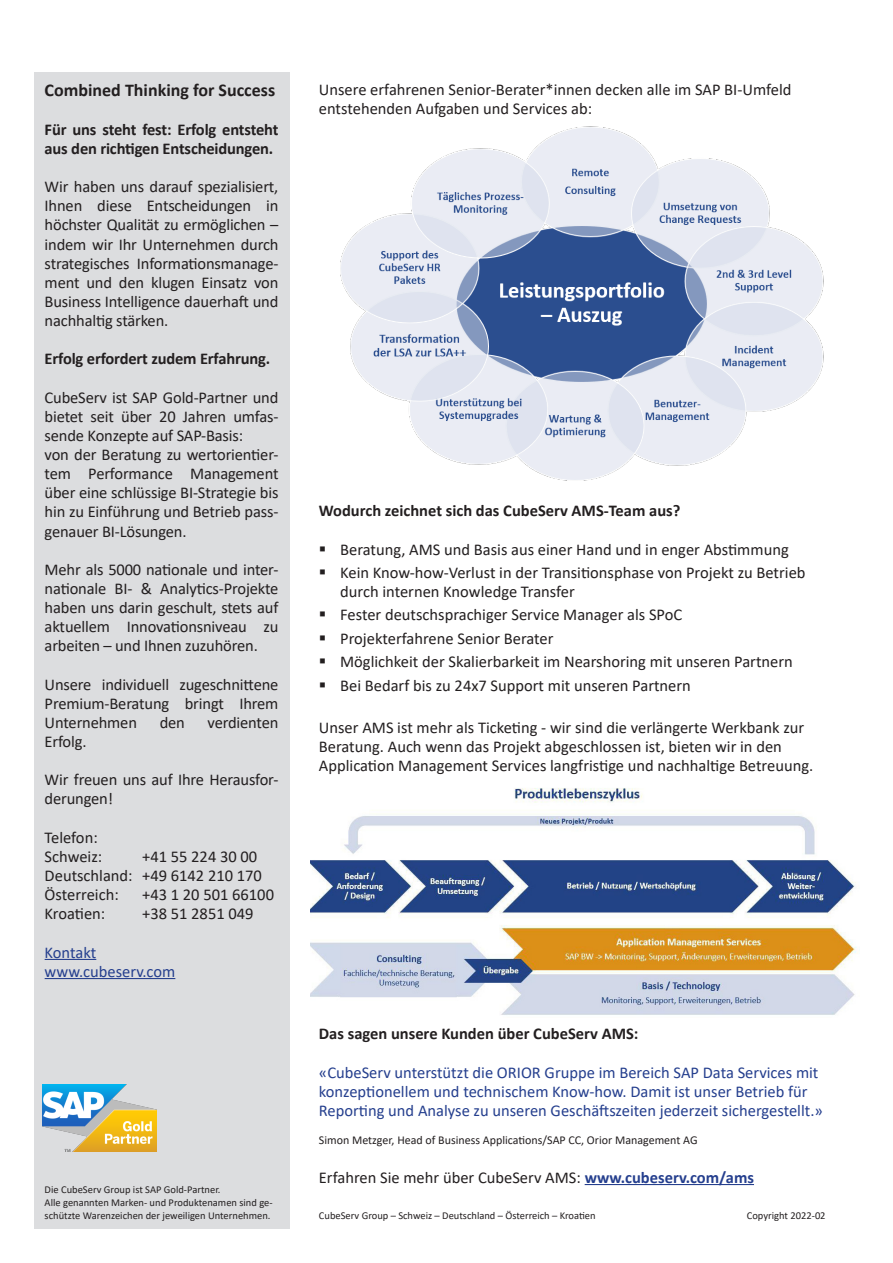
<style>
.page{position:relative;width:893px;height:1263px;background:#fff}
.page>*{position:absolute;margin:0;border:0;box-sizing:border-box;transform-origin:0 0}
.Untertitel{font:700 18px "Calibri";color:#231f20}
.Grundschrift_CubeSer{font:16.5px/19.2px "Calibri";color:#231f20;text-align:justify}
.Grundschrift_CubeSer-2{font:16.5px/19.2px "Calibri";color:#253f8e}
.Grundschrift_CubeSer-3{font:700 16.5px/19.2px "Calibri";letter-spacing:-.01em;color:#231f20}
.Bildlegenden{font:12px "Calibri";color:#231f20}
.Copyright{font:10.5px/12.8px "Calibri";color:#231f20}
.s1{font-weight:700;color:#253f8e}
</style>
<div class="page">
<div style="left:34px;top:72px;width:255px;height:1157px;background:#dcdddf"></div>
<hr style="left:45px;top:959px;width:51px;height:1px;background:#253f8e">
<hr style="left:45px;top:978px;width:130px;height:1px;background:#253f8e">
<img style="left:43px;top:1084px;width:114px;height:67px">
<hr style="left:585px;top:1184px;width:169px;height:1px;background:#253f8e">
<img style="left:340px;top:126px;width:484px;height:354px">
<img style="left:310px;top:788px;width:550px;height:227px">
<p class="Untertitel" style="left:45px;top:78px;width:232px">Combined Thinking for Success</p>
<p class="Grundschrift_CubeSer-3" style="left:45px;top:119px;width:235px">Für uns steht fest: Erfolg entsteht aus den richtigen Entscheidungen.</p>
<p class="Grundschrift_CubeSer" style="left:45px;top:177px;width:235px">Wir haben uns darauf spezialisiert, Ihnen diese Entscheidungen in höchster Qualität zu ermöglichen – indem wir Ihr Unternehmen durch strategisches Informationsmanage&shy;ment und den klugen Einsatz von Business Intelligence dauerhaft und nachhaltig stärken.</p>
<p class="Grundschrift_CubeSer-3" style="left:45px;top:349px;width:227px">Erfolg erfordert zudem Erfahrung.</p>
<p class="Grundschrift_CubeSer" style="left:45px;top:387px;width:235px">CubeServ ist SAP Gold-Partner und bietet seit über 20 Jahren umfas&shy;sende Konzepte auf SAP-Basis:</p>
<p class="Grundschrift_CubeSer" style="left:45px;top:444px;width:235px">von der Beratung zu wertorientier&shy;tem Performance Management über eine schlüssige BI-Strategie bis hin zu Einführung und Betrieb pass&shy;genauer BI-Lösungen.</p>
<p class="Grundschrift_CubeSer" style="left:45px;top:559px;width:235px">Mehr als 5000 nationale und inter&shy;nationale BI- &amp; Analytics-Projekte haben uns darin geschult, stets auf aktuellem Innovationsniveau zu arbeiten – und Ihnen zuzuhören.</p>
<p class="Grundschrift_CubeSer" style="left:45px;top:674px;width:235px">Unsere individuell zugeschnittene Premium-Beratung bringt Ihrem Unternehmen</p>
<p class="Grundschrift_CubeSer" style="left:160px;top:712px;width:27px">den</p>
<p class="Grundschrift_CubeSer" style="left:208px;top:712px;width:72px">verdienten</p>
<p class="Grundschrift_CubeSer" style="left:45px;top:731px;width:43px">Erfolg.</p>
<p class="Grundschrift_CubeSer" style="left:45px;top:770px;width:235px">Wir freuen uns auf Ihre Herausfor&shy;derungen!</p>
<p class="Grundschrift_CubeSer" style="left:45px;top:827px;width:55px">Telefon:</p>
<p class="Grundschrift_CubeSer" style="left:45px;top:846px;width:59px">Schweiz:</p>
<p class="Grundschrift_CubeSer" style="left:142px;top:846px;width:117px">+41 55 224 30 00</p>
<p class="Grundschrift_CubeSer" style="left:45px;top:865px;width:219px">Deutschland: +49 6142 210 170</p>
<p class="Grundschrift_CubeSer" style="left:45px;top:885px;width:76px">Österreich:</p>
<p class="Grundschrift_CubeSer" style="left:142px;top:885px;width:133px">+43 1 20 501 66100</p>
<p class="Grundschrift_CubeSer" style="left:45px;top:904px;width:62px">Kroatien:</p>
<p class="Grundschrift_CubeSer" style="left:142px;top:904px;width:113px">+38 51 2851 049</p>
<p class="Grundschrift_CubeSer-2" style="left:45px;top:942px;width:53px">Kontakt</p>
<p class="Grundschrift_CubeSer-2" style="left:45px;top:961px;width:132px">www.cubeserv.com</p>
<p class="Copyright" style="left:45px;top:1183px;width:230px">Die CubeServ Group ist SAP Gold-Partner.<br>Alle genannten Marken- und Produktenamen sind ge&shy;schützte Warenzeichen der jeweiligen Unternehmen.</p>
<p class="Grundschrift_CubeSer" style="left:319px;top:80px;width:474px">Unsere erfahrenen Senior-Berater*innen decken alle im SAP BI-Umfeld entstehenden Aufgaben und Services ab:</p>
<p class="Grundschrift_CubeSer-3" style="left:319px;top:501px;width:363px">Wodurch zeichnet sich das CubeServ AMS-Team aus?</p>
<p class="Grundschrift_CubeSer" style="left:340px;top:539px;width:450px">Beratung, AMS und Basis aus einer Hand und in enger Abstimmung</p>
<p class="Grundschrift_CubeSer" style="left:340px;top:562px;width:467px">Kein Know-how-Verlust in der Transitionsphase von Projekt zu Betrieb durch internen Knowledge Transfer</p>
<p class="Grundschrift_CubeSer" style="left:340px;top:605px;width:344px">Fester deutschsprachiger Service Manager als SPoC</p>
<p class="Grundschrift_CubeSer" style="left:340px;top:628px;width:215px">Projekterfahrene Senior Berater</p>
<p class="Grundschrift_CubeSer" style="left:340px;top:652px;width:454px">Möglichkeit der Skalierbarkeit im Nearshoring mit unseren Partnern</p>
<p class="Grundschrift_CubeSer" style="left:340px;top:675px;width:352px">Bei Bedarf bis zu 24x7 Support mit unseren Partnern</p>
<p class="Grundschrift_CubeSer" style="left:319px;top:718px;width:496px;text-align:left">Unser AMS ist mehr als Ticketing - wir sind die verlängerte Werkbank zur<br>Beratung. Auch wenn das Projekt abgeschlossen ist, bieten wir in den<br>Application Management Services langfristige und nachhaltige Betreuung.</p>
<p class="Grundschrift_CubeSer-3" style="left:319px;top:1024px;width:321px">Das sagen unsere Kunden über CubeServ AMS:</p>
<p class="Grundschrift_CubeSer-2" style="left:319px;top:1062px;width:505px">«CubeServ unterstützt die ORIOR Gruppe im Bereich SAP Data Services mit konzeptionellem und technischem Know-how. Damit ist unser Betrieb für<br>Reporting und Analyse zu unseren Geschäftszeiten jederzeit sichergestellt.»</p>
<p class="Bildlegenden" style="left:319px;top:1132px;width:380px">Simon Metzger, Head of Business Applications/SAP CC, Orior Management AG</p>
<p class="Grundschrift_CubeSer" style="left:319px;top:1167px;width:437px">Erfahren Sie mehr über CubeServ AMS: <span class="s1">www.cubeserv.com/ams</span></p>
<p class="Copyright" style="left:319px;top:1209px;width:278px">CubeServ Group – Schweiz – Deutschland – Österreich – Kroatien</p>
<p class="Copyright" style="left:747px;top:1209px;width:80px">Copyright 2022-02</p>
</div>
